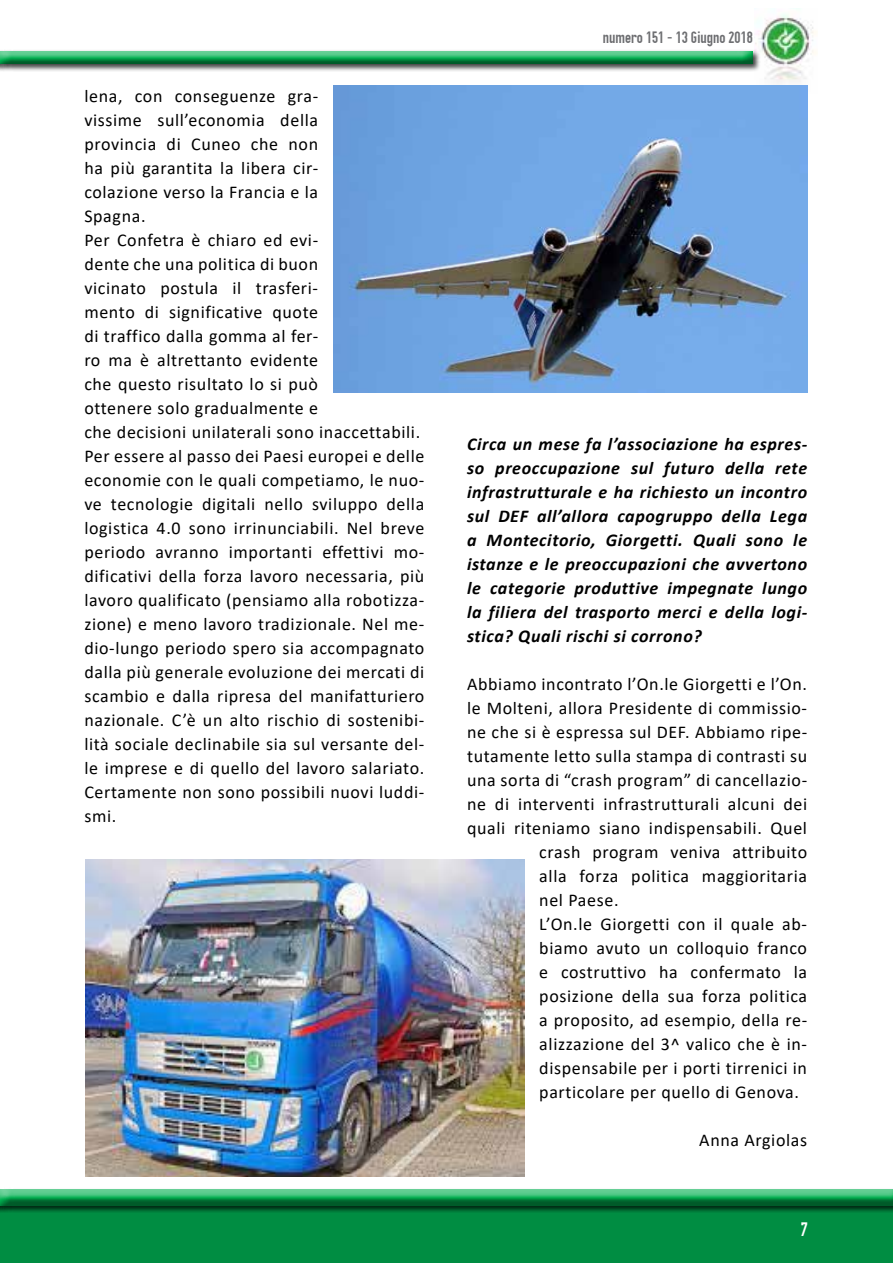
<style>
.page{position:relative;width:893px;height:1263px;background:#fff}
.page>*{position:absolute;margin:0;border:0;box-sizing:border-box;transform-origin:0 0}
.t1{font:19.5px "OSP DIN";color:#fff}
.t2{font:18px/24px "Calibri";letter-spacing:.035em;color:#000}
.t3{font:italic 700 18px/24px "Calibri";letter-spacing:.035em;color:#000;text-align:justify}
.t4{font:16.5px "OSP DIN";color:#6d6e71}
</style>
<div class="page">
<div style="left:0;top:1199px;width:893px;height:64px;background:#008d42"></div>
<img style="left:755px;top:14px;width:61px;height:80px">
<div style="left:0;top:49px;width:760px;height:22px;background:#000;opacity:.75"></div>
<div style="left:0;top:48px;width:754px;height:13px;background:#f7f7f7"></div>
<div style="left:0;top:51px;width:754px;height:14px;background:#000;opacity:.49"></div>
<div style="left:0;top:1188px;width:893px;height:25px;background:#000;opacity:.75"></div>
<div style="left:0;top:1186px;width:893px;height:16px;background:#fff"></div>
<div style="left:0;top:1189px;width:893px;height:17px;background:#000;opacity:.49"></div>
<img style="left:333px;top:85px;width:474px;height:308px">
<img style="left:85px;top:859px;width:439px;height:317px">
<p class="t2" style="left:84px;top:84px;width:342px">lena, con conseguenze gra-<br>vissime sull’economia della<br>provincia di Cuneo che non<br>ha più garantita la libera cir-<br>colazione verso la Francia e la<br>Spagna.<br>Per Confetra è chiaro ed evi-<br>dente che una politica di buon<br>vicinato postula il trasferi-<br>mento di significative quote<br>di traffico dalla gomma al fer-<br>ro ma è altrettanto evidente<br>che questo risultato lo si può<br>ottenere solo gradualmente e<br>che decisioni unilaterali sono inaccettabili.<br>Per essere al passo dei Paesi europei e delle economie con le quali competiamo, le nuo&shy;ve tecnologie digitali nello sviluppo della logistica 4.0 sono irrinunciabili. Nel breve periodo avranno importanti effettivi mo&shy;dificativi della forza lavoro necessaria, più lavoro qualificato (pensiamo alla robotizza&shy;zione) e meno lavoro tradizionale. Nel me&shy;dio-lungo periodo spero sia accompagnato dalla più generale evoluzione dei mercati di scambio e dalla ripresa del manifatturiero nazionale. C’è un alto rischio di sostenibi&shy;lità sociale declinabile sia sul versante del&shy;le imprese e di quello del lavoro salariato.<br>Certamente non sono possibili nuovi luddi&shy;smi.</p>
<p class="t4" style="left:603px;top:29px;width:152px">numero 151 - 13 Giugno 2018</p>
<p class="t3" style="left:467px;top:431px;width:342px">Circa un mese fa l’associazione ha espres&shy;so preoccupazione sul futuro della rete infrastrutturale e ha richiesto un incontro sul DEF all’allora capogruppo della Lega a Montecitorio, Giorgetti. Quali sono le istanze e le preoccupazioni che avvertono le categorie produttive impegnate lungo la filiera del trasporto merci e della logi&shy;stica? Quali rischi si corrono?</p>
<p class="t2" style="left:467px;top:671px;width:342px">Abbiamo incontrato l’On.le Giorgetti e l’On.</p>
<p class="t2" style="left:467px;top:695px;width:342px">le Molteni, allora Presidente di commissio-</p>
<p class="t2" style="left:467px;top:719px;width:342px">ne che si è espressa sul DEF. Abbiamo ripe-</p>
<p class="t2" style="left:467px;top:743px;width:342px">tutamente letto sulla stampa di contrasti su</p>
<p class="t2" style="left:467px;top:767px;width:342px">una sorta di “crash program” di cancellazio-</p>
<p class="t2" style="left:467px;top:791px;width:342px">ne di interventi infrastrutturali alcuni dei</p>
<p class="t2" style="left:467px;top:815px;width:342px">quali riteniamo siano indispensabili. Quel</p>
<p class="t2" style="left:539px;top:839px;width:269px">crash program veniva attribuito</p>
<p class="t2" style="left:539px;top:863px;width:269px">alla forza politica maggioritaria</p>
<p class="t2" style="left:539px;top:887px;width:81px">nel Paese.</p>
<p class="t2" style="left:539px;top:911px;width:269px">L’On.le Giorgetti con il quale ab-</p>
<p class="t2" style="left:539px;top:935px;width:269px">biamo avuto un colloquio franco</p>
<p class="t2" style="left:539px;top:959px;width:269px">e costruttivo ha confermato la</p>
<p class="t2" style="left:539px;top:983px;width:269px">posizione della sua forza politica</p>
<p class="t2" style="left:539px;top:1007px;width:269px">a proposito, ad esempio, della re-</p>
<p class="t2" style="left:539px;top:1031px;width:269px">alizzazione del 3^ valico che è in-</p>
<p class="t2" style="left:539px;top:1055px;width:269px">dispensabile per i porti tirrenici in</p>
<p class="t2" style="left:539px;top:1079px;width:261px">particolare per quello di Genova.</p>
<p class="t2" style="left:699px;top:1127px;width:109px">Anna Argiolas</p>
<p class="t1" style="left:801px;top:1219px;width:9px">7</p>
</div>
